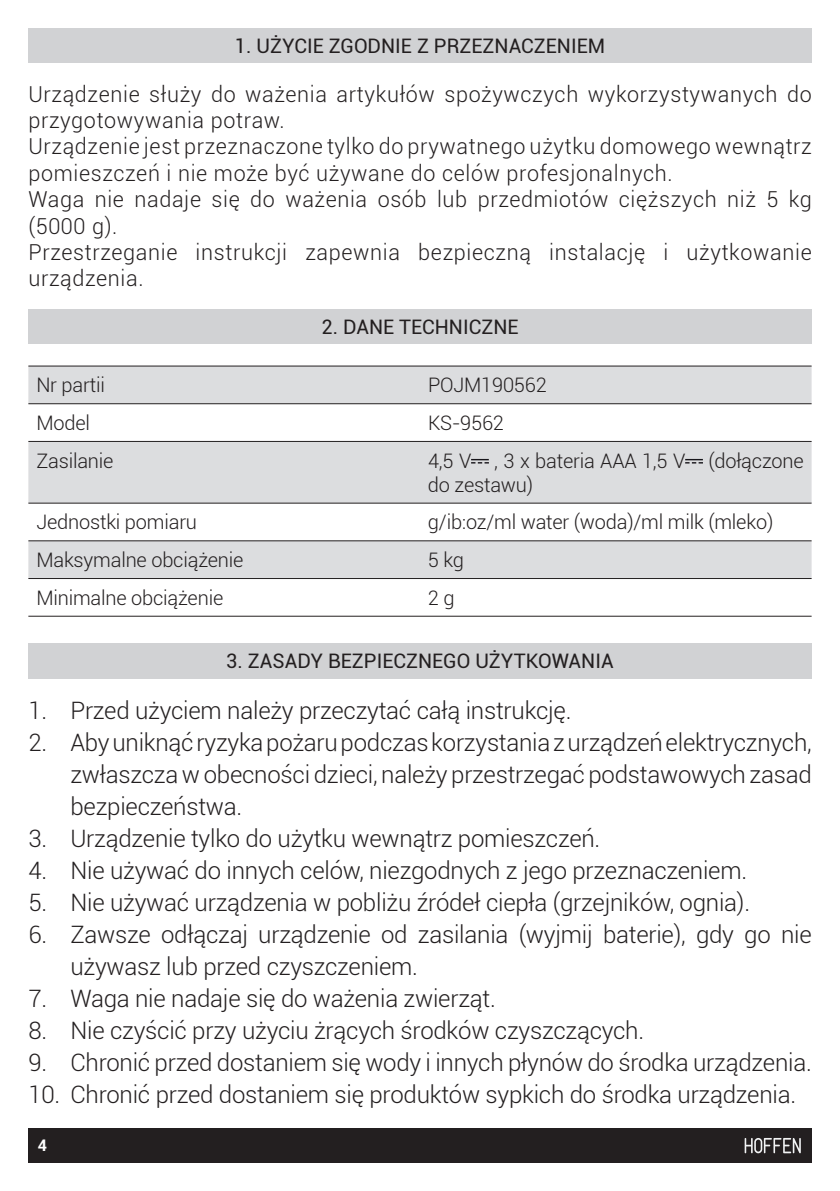
<style>
.page{position:relative;width:840px;height:1191px;background:#fff}
.page>*{position:absolute;margin:0;border:0;box-sizing:border-box;transform-origin:0 0}
.t1{font:300 24px/32px "Roboto";letter-spacing:-.01em;color:#231f20;text-align:justify}
.t2{font:300 22px/26.4px "Roboto";letter-spacing:.03em;color:#231f20}
.text_tabeli{font:300 20px/24px "Roboto";letter-spacing:-.01em;color:#231f20}
.TYTULY_ROZDZIALOW{font:20px "Roboto";color:#231f20}
</style>
<div class="page">
<div style="left:28px;top:1128px;width:783px;height:34px;background:#231f20"></div>
<svg style="left:744px;top:1138px;width:56px;height:15px"></svg>
<div style="left:28px;top:28px;width:783px;height:34px;background:#d1d2d4"></div>
<svg style="left:28px;top:367px;width:783px;height:211px;fill:#dcdddf"></svg>
<hr style="left:28px;top:366px;width:392px;height:1px;background:#231f20">
<hr style="left:420px;top:366px;width:391px;height:1px;background:#231f20">
<hr style="left:28px;top:403px;width:392px;height:1px;background:#231f20">
<hr style="left:420px;top:403px;width:391px;height:1px;background:#231f20">
<hr style="left:28px;top:441px;width:392px;height:1px;background:#231f20">
<hr style="left:420px;top:441px;width:391px;height:1px;background:#231f20">
<hr style="left:28px;top:503px;width:392px;height:1px;background:#231f20">
<hr style="left:420px;top:503px;width:391px;height:1px;background:#231f20">
<hr style="left:28px;top:540px;width:392px;height:1px;background:#231f20">
<hr style="left:420px;top:540px;width:391px;height:1px;background:#231f20">
<hr style="left:28px;top:578px;width:392px;height:1px;background:#231f20">
<hr style="left:420px;top:578px;width:391px;height:1px;background:#231f20">
<hr style="left:28px;top:616px;width:392px;height:1px;background:#231f20">
<hr style="left:420px;top:616px;width:391px;height:1px;background:#231f20">
<svg style="left:471px;top:459px;width:17px;height:4px"></svg>
<svg style="left:684px;top:459px;width:18px;height:4px"></svg>
<div style="left:28px;top:309px;width:783px;height:34px;background:#d1d2d4"></div>
<div style="left:28px;top:643px;width:783px;height:35px;background:#d1d2d4"></div>
<p class="TYTULY_ROZDZIALOW" style="left:235px;top:32px;width:371px">1. UŻYCIE ZGODNIE Z PRZEZNACZENIEM</p>
<p class="t2" style="left:28px;top:80px;width:784px">Urządzenie służy do ważenia artykułów spożywczych wykorzystywanych do przygotowywania potraw.</p>
<p class="t2" style="left:28px;top:133px;width:784px">Urządzenie jest przeznaczone tylko do prywatnego użytku domowego wewnątrz pomieszczeń i nie może być używane do celów profesjonalnych.</p>
<p class="t2" style="left:28px;top:185px;width:784px">Waga nie nadaje się do ważenia osób lub przedmiotów cięższych niż 5 kg (5000 g).</p>
<p class="t2" style="left:28px;top:238px;width:784px">Przestrzeganie instrukcji zapewnia bezpieczną instalację i użytkowanie urządzenia.</p>
<p class="TYTULY_ROZDZIALOW" style="left:321px;top:312px;width:198px">2. DANE TECHNICZNE</p>
<p class="text_tabeli" style="left:36px;top:372px;width:70px">Nr partii</p>
<p class="text_tabeli" style="left:428px;top:372px;width:120px">POJM190562</p>
<p class="text_tabeli" style="left:36px;top:410px;width:55px">Model</p>
<p class="text_tabeli" style="left:428px;top:410px;width:77px">KS-9562</p>
<p class="text_tabeli" style="left:36px;top:448px;width:79px">Zasilanie</p>
<p class="text_tabeli" style="left:428px;top:448px;width:377px">4,5 V , 3 x bateria AAA 1,5 V (dołączone do zestawu)</p>
<p class="text_tabeli" style="left:36px;top:510px;width:162px">Jednostki pomiaru</p>
<p class="text_tabeli" style="left:428px;top:510px;width:346px">g/ib:oz/ml water (woda)/ml milk (mleko)</p>
<p class="text_tabeli" style="left:36px;top:547px;width:208px">Maksymalne obciążenie</p>
<p class="text_tabeli" style="left:428px;top:547px;width:38px">5 kg</p>
<p class="text_tabeli" style="left:36px;top:585px;width:188px">Minimalne obciążenie</p>
<p class="text_tabeli" style="left:428px;top:585px;width:28px">2 g</p>
<p class="TYTULY_ROZDZIALOW" style="left:226px;top:647px;width:389px">3. ZASADY BEZPIECZNEGO UŻYTKOWANIA</p>
<p class="t1" style="left:28px;top:694px;width:544px">1. Przed użyciem należy przeczytać całą instrukcję.</p>
<p class="t1" style="left:70px;top:726px;width:742px;text-indent:-42px">2. Aby uniknąć ryzyka pożaru podczas korzystania z urządzeń elektrycznych, zwłaszcza w obecności dzieci, należy przestrzegać podstawowych zasad bezpieczeństwa.</p>
<p class="t1" style="left:28px;top:822px;width:573px">3. Urządzenie tylko do użytku wewnątrz pomieszczeń.</p>
<p class="t1" style="left:28px;top:854px;width:720px">4. Nie używać do innych celów, niezgodnych z jego przeznaczeniem.</p>
<p class="t1" style="left:28px;top:886px;width:722px">5. Nie używać urządzenia w pobliżu źródeł ciepła (grzejników, ognia).</p>
<p class="t1" style="left:70px;top:918px;width:742px;text-indent:-42px">6. Zawsze odłączaj urządzenie od zasilania (wyjmij baterie), gdy go nie używasz lub przed czyszczeniem.</p>
<p class="t1" style="left:28px;top:982px;width:468px">7. Waga nie nadaje się do ważenia zwierząt.</p>
<p class="t1" style="left:28px;top:1014px;width:617px">8. Nie czyścić przy użyciu żrących środków czyszczących.</p>
<p class="t1" style="left:28px;top:1046px;width:784px">9. Chronić przed dostaniem się wody i innych płynów do środka urządzenia.</p>
<p class="t1" style="left:28px;top:1078px;width:769px">10. Chronić przed dostaniem się produktów sypkich do środka urządzenia.</p>
<p class="t2" style="left:28px;top:1123px;width:20px">3<sub>4</sub></p>
</div>
